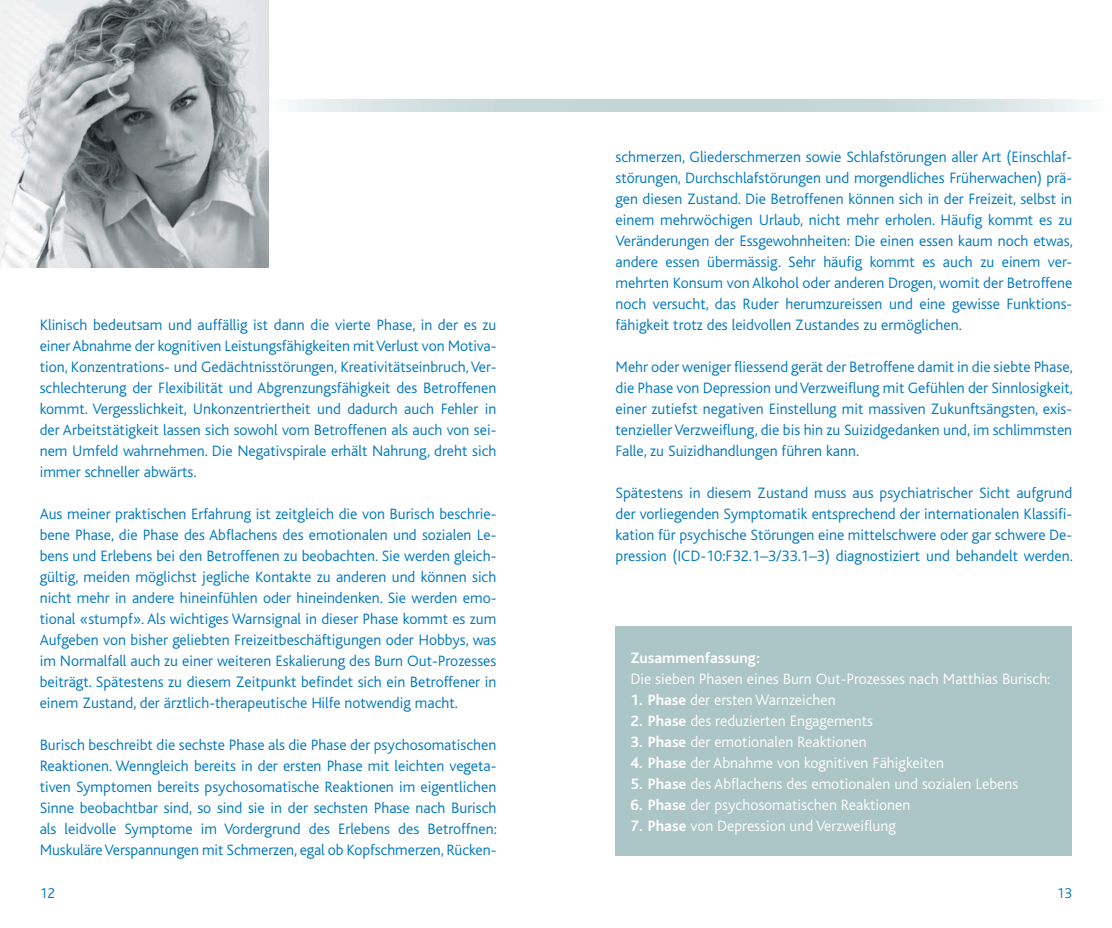
<style>
.page{position:relative;width:1112px;height:928px;background:#fff}
.page>*{position:absolute;margin:0;border:0;box-sizing:border-box;transform-origin:0 0}
.t1{font:300 15.75px/21px "Bliss";color:#0078c0;text-align:justify}
.t2{font:300 15.75px "Bliss";color:#fff}
.t3{font:700 15.75px "Bliss";color:#fff}
.t4{font:300 14.88px "Bliss";color:#0078c0}
.s1{font-weight:700}
</style>
<div class="page">
<svg style="left:268px;top:99px;width:818px;height:13px"></svg>
<div style="left:615px;top:626px;width:456px;height:229px;background:#acc5c6"></div>
<img style="left:0;top:0;width:268px;height:268px">
<p class="t1" style="left:40px;top:315px;width:458px">Klinisch bedeutsam und auffällig ist dann die vierte Phase, in der es zu einer Abnahme der kognitiven Leistungsfähigkeiten mit Verlust von Motiva&shy;tion, Konzentrations- und Gedächtnisstörungen, Kreativitätseinbruch, Ver&shy;schlechterung der Flexibilität und Abgrenzungsfähigkeit des Betroffenen kommt. Vergesslichkeit, Unkonzentriertheit und dadurch auch Fehler in der Arbeitstätigkeit lassen sich sowohl vom Betroffenen als auch von sei&shy;nem Umfeld wahrnehmen. Die Negativspirale erhält Nahrung, dreht sich immer schneller abwärts.</p>
<p class="t1" style="left:40px;top:504px;width:458px">Aus meiner praktischen Erfahrung ist zeitgleich die von Burisch beschrie&shy;bene Phase, die Phase des Abflachens des emotionalen und sozialen Le&shy;bens und Erlebens bei den Betroffenen zu beobachten. Sie werden gleich&shy;gültig, meiden möglichst jegliche Kontakte zu anderen und können sich nicht mehr in andere hineinfühlen oder hineindenken. Sie werden emo&shy;tional «stumpf». Als wichtiges Warnsignal in dieser Phase kommt es zum Aufgeben von bisher geliebten Freizeitbeschäftigungen oder Hobbys, was im Normalfall auch zu einer weiteren Eskalierung des Burn Out-Prozesses beiträgt. Spätestens zu diesem Zeitpunkt befindet sich ein Betroffener in einem Zustand, der ärztlich-therapeutische Hilfe notwendig macht.</p>
<p class="t1" style="left:40px;top:735px;width:458px">Burisch beschreibt die sechste Phase als die Phase der psychosomatischen Reaktionen. Wenngleich bereits in der ersten Phase mit leichten vegeta&shy;tiven Symptomen bereits psychosomatische Reaktionen im eigentlichen Sinne beobachtbar sind, so sind sie in der sechsten Phase nach Burisch als leidvolle Symptome im Vordergrund des Erlebens des Betroffnen:<br>Muskuläre Verspannungen mit Schmerzen, egal ob Kopfschmerzen, Rücken-</p>
<p class="t1" style="left:615px;top:147px;width:458px">schmerzen, Gliederschmerzen sowie Schlafstörungen aller Art (Einschlaf&shy;störungen, Durchschlafstörungen und morgendliches Früherwachen) prä&shy;gen diesen Zustand. Die Betroffenen können sich in der Freizeit, selbst in einem mehrwöchigen Urlaub, nicht mehr erholen. Häufig kommt es zu Veränderungen der Essgewohnheiten: Die einen essen kaum noch etwas, andere essen übermässig. Sehr häufig kommt es auch zu einem ver&shy;mehrten Konsum von Alkohol oder anderen Drogen, womit der Betroffene noch versucht, das Ruder herumzureissen und eine gewisse Funktions&shy;fähigkeit trotz des leidvollen Zustandes zu ermöglichen.</p>
<p class="t1" style="left:615px;top:357px;width:458px">Mehr oder weniger fliessend gerät der Betroffene damit in die siebte Phase, die Phase von Depression und Verzweiflung mit Gefühlen der Sinnlosigkeit, einer zutiefst negativen Einstellung mit massiven Zukunftsängsten, exis&shy;tenzieller Verzweiflung, die bis hin zu Suizidgedanken und, im schlimmsten Falle, zu Suizidhandlungen führen kann.</p>
<p class="t1" style="left:615px;top:483px;width:458px">Spätestens in diesem Zustand muss aus psychiatrischer Sicht aufgrund der vorliegenden Symptomatik entsprechend der internationalen Klassifi&shy;kation für psychische Störungen eine mittelschwere oder gar schwere De&shy;pression (ICD-10:F32.1–3/33.1–3) diagnostiziert und behandelt werden.</p>
<p class="t3" style="left:630px;top:649px;width:131px">Zusammenfassung:</p>
<p class="t2" style="left:630px;top:670px;width:421px">Die sieben Phasen eines Burn Out-Prozesses nach Matthias Burisch:</p>
<p class="t2" style="left:630px;top:691px;width:207px"><span class="s1">1. Phase</span> der ersten Warnzeichen</p>
<p class="t2" style="left:630px;top:712px;width:244px"><span class="s1">2. Phase</span> des reduzierten Engagements</p>
<p class="t2" style="left:630px;top:733px;width:238px"><span class="s1">3. Phase</span> der emotionalen Reaktionen</p>
<p class="t2" style="left:630px;top:754px;width:315px"><span class="s1">4. Phase</span> der Abnahme von kognitiven Fähigkeiten</p>
<p class="t2" style="left:630px;top:775px;width:389px"><span class="s1">5. Phase</span> des Abflachens des emotionalen und sozialen Lebens</p>
<p class="t2" style="left:630px;top:796px;width:281px"><span class="s1">6. Phase</span> der psychosomatischen Reaktionen</p>
<p class="t2" style="left:630px;top:817px;width:267px"><span class="s1">7. Phase</span> von Depression und Verzweiflung</p>
<p class="t4" style="left:40px;top:884px;width:17px">12</p>
<p class="t4" style="left:1056px;top:884px;width:17px">13</p>
</div>
